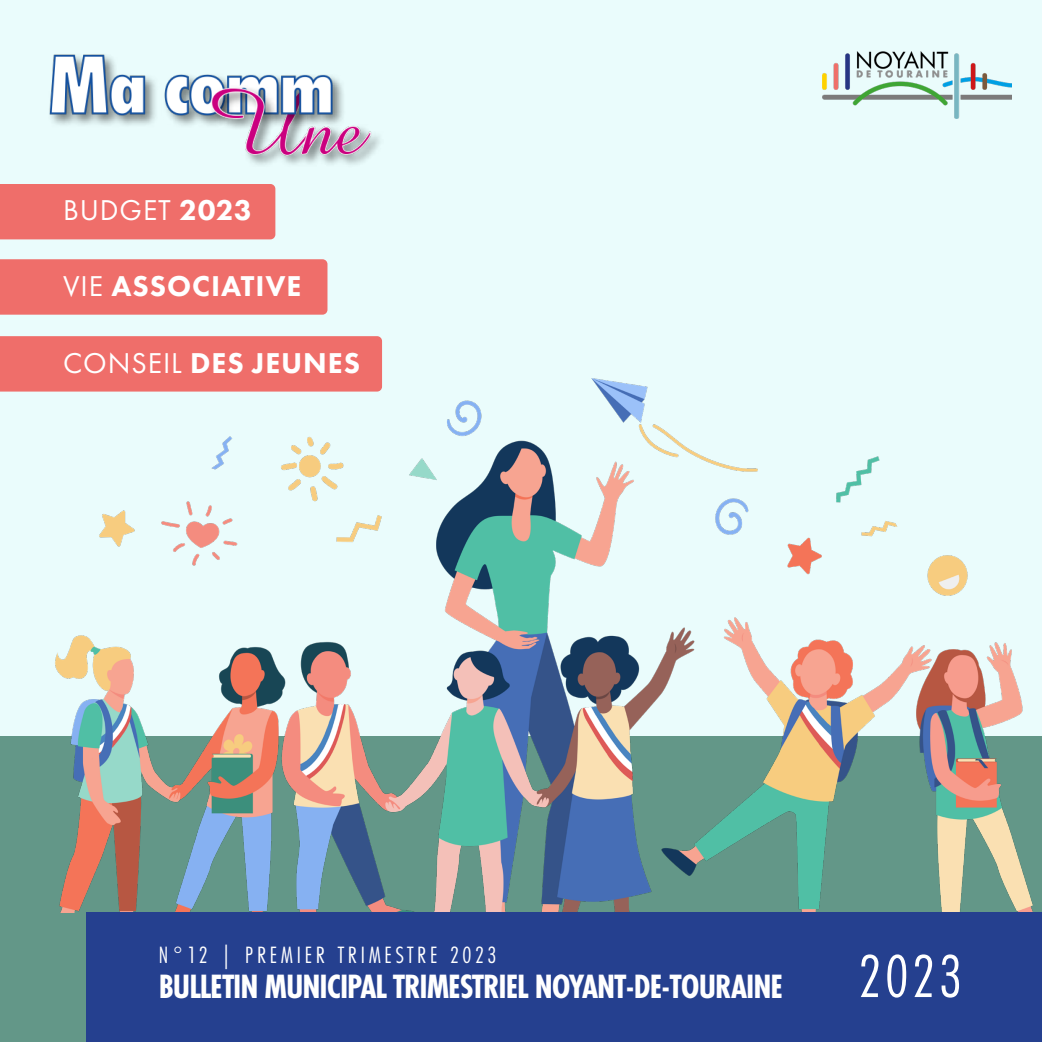
<style>
.page{position:relative;width:1042px;height:1042px;background:#fff}
.page>*{position:absolute;margin:0;border:0;box-sizing:border-box;transform-origin:0 0}
.t1{font:63px "Futura PT Cond";color:#fff}
.t2{font:700 35px "Futura PT Cond";letter-spacing:-.03em;color:#fff}
.t3{font:800 29.75px "Futura PT";letter-spacing:.03em;color:#fff}
.t4{font:29.75px "Futura PT";letter-spacing:.03em;color:#fff}
.t5{font:24.5px "Futura PT Cond";letter-spacing:.15em;color:#fff}
.s1{font-weight:800}
.s2{font-weight:400}
</style>
<div class="page">
<div style="left:0;top:610px;width:1042px;height:432px;background:#639788"></div>
<div style="left:0;top:0;width:1042px;height:735px;background:#eafcfc"></div>
<img style="left:17px;top:379px;width:1023px;height:534px">
<div style="left:87px;top:912px;width:955px;height:130px;background:#25408f"></div>
<img style="left:30px;top:26px;width:353px;height:153px">
<img style="left:822px;top:51px;width:189px;height:67px">
<div style="left:0;top:184px;width:275px;height:55px;background:#ef6e6a"></div>
<div style="left:0;top:259px;width:327px;height:56px;background:#ef6e6a"></div>
<div style="left:0;top:336px;width:382px;height:55px;background:#ef6e6a"></div>
<p class="t4" style="left:63px;top:192px;width:190px">BUDGET <span class="s1">2023</span></p>
<p class="t3" style="left:63px;top:268px;width:240px"><span class="s2">VIE</span> ASSOCIATIVE</p>
<p class="t3" style="left:63px;top:345px;width:298px"><span class="s2">CONSEIL</span> DES JEUNES</p>
<p class="t5" style="left:159px;top:940px;width:339px">N°12 | PREMIER TRIMESTRE 2023</p>
<p class="t2" style="left:159px;top:966px;width:626px">BULLETIN MUNICIPAL TRIMESTRIEL NOYANT-DE-TOURAINE</p>
<h1 class="t1" style="left:858px;top:939px;width:105px">2023</h1>
</div>
